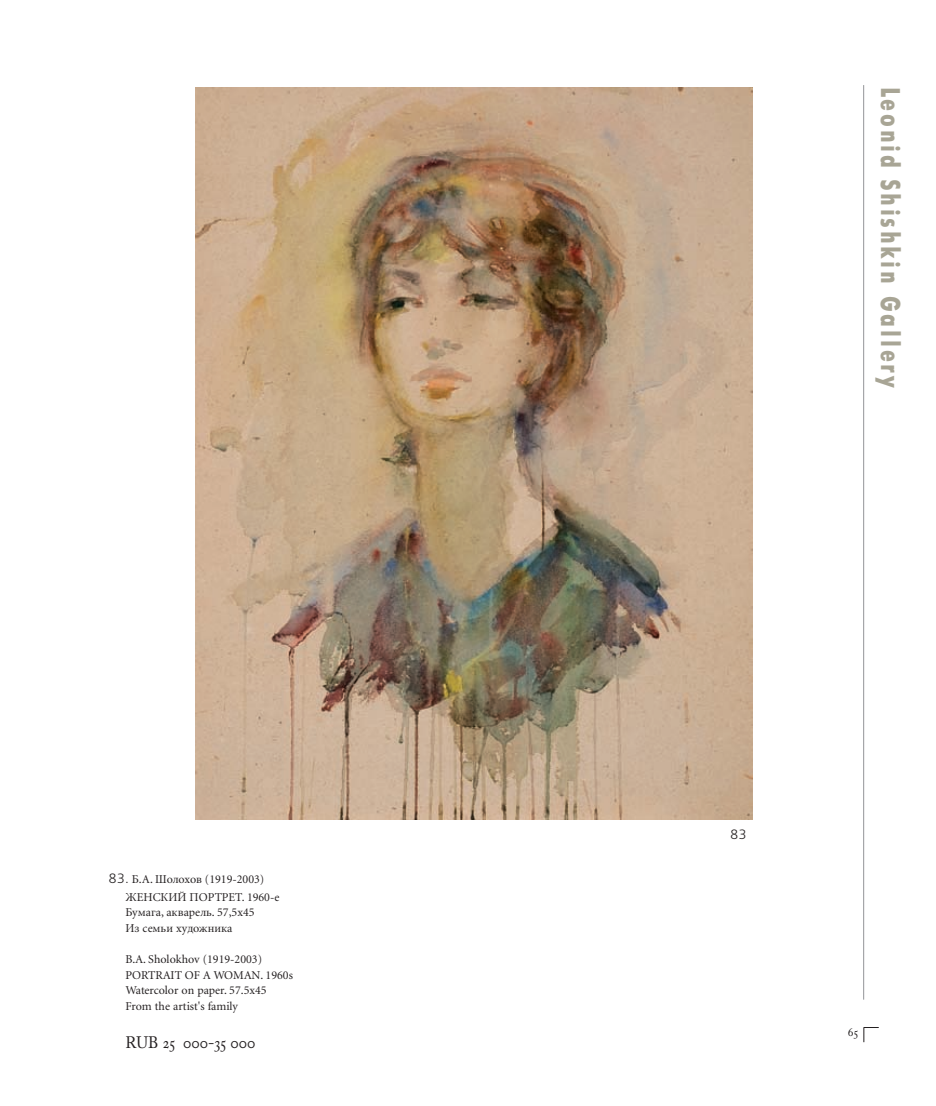
<style>
.page{position:relative;width:936px;height:1106px;background:#fff}
.page>*{position:absolute;margin:0;border:0;box-sizing:border-box;transform-origin:0 0}
.t1{font:27px "Futura Futuris X Cond C";letter-spacing:.1em;color:#a8a595}
.t2{font:16.5px "Adobe Caslon Regular SC";color:#231f20;scale:.95 1}
.t3{font:13.5px "Free Set C";color:#231f20}
.t4{font:12px/15.6px "Minion CYR";color:#231f20}
.t5{font:12px "Adobe Caslon Regular SC";color:#231f20}
.s1{font-family:"Free Set C";font-size:13.5px}
</style>
<div class="page">
<hr style="left:863px;top:85px;width:1px;height:914px;background:#939598">
<svg style="left:863px;top:1027px;width:15px;height:15px"></svg>
<img style="left:196px;top:87px;width:556px;height:732px">
<p class="t4" style="left:125px;top:870px;width:155px;line-height:17.7px;text-indent:-17px"><span class="s1">83.</span> Б.А. Шолохов (1919-2003)<br>ЖЕНСКИЙ ПОРТРЕТ. 1960-е</p>
<p class="t4" style="left:125px;top:904px;width:130px">Бумага, акварель. 57,5х45<br>Из семьи художника</p>
<p class="t4" style="left:125px;top:951px;width:169px">B.A. Sholokhov (1919-2003)<br>PORTRAIT OF A WOMAN. 1960s<br>Watercolor on paper. 57.5x45<br>From the artist's family</p>
<h2 class="t2" style="left:125px;top:1032px;width:138px">RUB 25 000-35 000</h2>
<h1 class="t1" style="left:905px;top:87px;width:302px;rotate:90deg">Leonid Shishkin Gallery</h1>
<p class="t3" style="left:730px;top:826px;width:18px">83</p>
<p class="t5" style="left:847px;top:1024px;width:12px">65</p>
</div>
